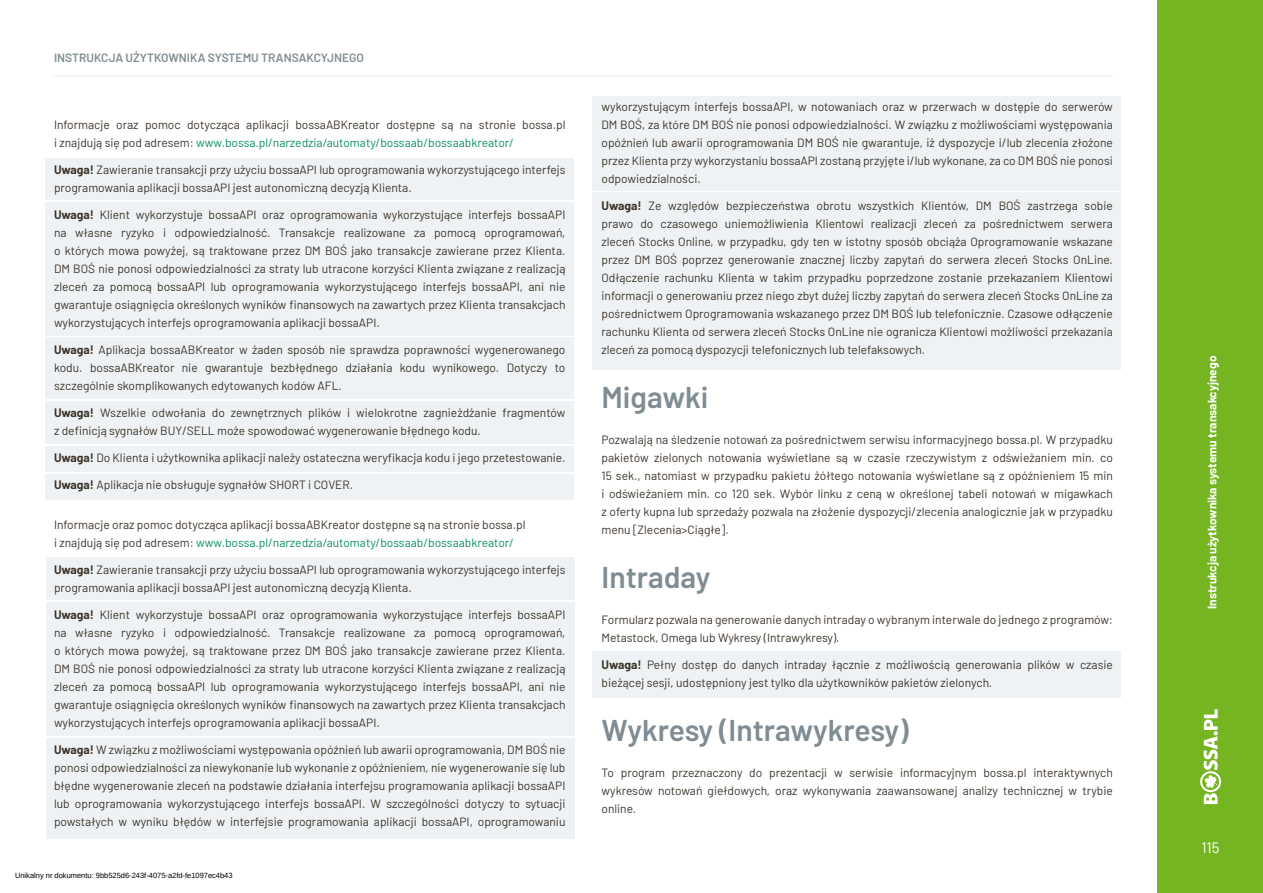
<style>
.page{position:relative;width:1263px;height:893px;background:#fff}
.page>*{position:absolute;margin:0;border:0;box-sizing:border-box;transform-origin:0 0}
.t1{font:600 30px "Barlow";color:#808c94}
.t2{font:15px "Barlow";color:#fff}
.t3{font:12px/18px "Barlow";color:#3d352c;text-align:justify}
.t4{font:600 12px "Barlow";color:#808c94}
.t5{font:700 12px "Barlow";color:#fff}
.t6{font:7.5px "Liberation Sans";color:#000}
.s1{color:#0a905f}
.s2{font-weight:700}
</style>
<div class="page">
<div style="left:1158px;top:0;width:105px;height:893px;background:#75b521"></div>
<svg style="left:1200px;top:709px;width:21px;height:95px"></svg>
<div style="left:592px;top:651px;width:528px;height:46px;background:#eff2f4"></div>
<div style="left:592px;top:192px;width:528px;height:177px;background:#eff2f4"></div>
<div style="left:46px;top:738px;width:528px;height:100px;background:#eff2f4"></div>
<div style="left:47px;top:602px;width:528px;height:134px;background:#eff2f4"></div>
<div style="left:46px;top:558px;width:528px;height:42px;background:#eff2f4"></div>
<div style="left:46px;top:474px;width:528px;height:25px;background:#eff2f4"></div>
<div style="left:46px;top:446px;width:528px;height:25px;background:#eff2f4"></div>
<div style="left:46px;top:402px;width:528px;height:42px;background:#eff2f4"></div>
<div style="left:46px;top:338px;width:528px;height:61px;background:#eff2f4"></div>
<div style="left:46px;top:202px;width:528px;height:133px;background:#eff2f4"></div>
<div style="left:46px;top:158px;width:528px;height:41px;background:#eff2f4"></div>
<div style="left:592px;top:96px;width:528px;height:94px;background:#eff2f4"></div>
<p class="t4" style="left:54px;top:49px;width:312px">INSTRUKCJA UŻYTKOWNIKA SYSTEMU TRANSAKCYJNEGO</p>
<p class="t3" style="left:54px;top:115px;width:513px">Informacje oraz pomoc dotycząca aplikacji bossaABKreator dostępne są na stronie bossa.pl i znajdują się pod adresem: <span class="s1">www.bossa.pl/narzedzia/automaty/bossaab/bossaabkreator/</span></p>
<p class="t3" style="left:54px;top:160px;width:513px"><span class="s2">Uwaga!</span> Zawieranie transakcji przy użyciu bossaAPI lub oprogramowania wykorzystującego interfejs programowania aplikacji bossaAPI jest autonomiczną decyzją Klienta.</p>
<p class="t3" style="left:54px;top:205px;width:513px"><span class="s2">Uwaga!</span> Klient wykorzystuje bossaAPI oraz oprogramowania wykorzystujące interfejs bossaAPI na własne ryzyko i odpowiedzialność. Transakcje realizowane za pomocą oprogramowań, o których mowa powyżej, są traktowane przez DM BOŚ jako transakcje zawierane przez Klienta.<br>DM BOŚ nie ponosi odpowiedzialności za straty lub utracone korzyści Klienta związane z realizacją zleceń za pomocą bossaAPI lub oprogramowania wykorzystującego interfejs bossaAPI, ani nie gwarantuje osiągnięcia określonych wyników finansowych na zawartych przez Klienta transakcjach wykorzystujących interfejs oprogramowania aplikacji bossaAPI.</p>
<p class="t3" style="left:54px;top:340px;width:513px"><span class="s2">Uwaga!</span> Aplikacja bossaABKreator w żaden sposób nie sprawdza poprawności wygenerowanego kodu. bossaABKreator nie gwarantuje bezbłędnego działania kodu wynikowego. Dotyczy to szczególnie skomplikowanych edytowanych kodów AFL.</p>
<p class="t3" style="left:54px;top:403px;width:513px"><span class="s2">Uwaga!</span> Wszelkie odwołania do zewnętrznych plików i wielokrotne zagnieżdżanie fragmentów z definicją sygnałów BUY/SELL może spowodować wygenerowanie błędnego kodu.</p>
<p class="t3" style="left:54px;top:448px;width:513px"><span class="s2">Uwaga!</span> Do Klienta i użytkownika aplikacji należy ostateczna weryfikacja kodu i jego przetestowanie.</p>
<p class="t3" style="left:54px;top:475px;width:301px"><span class="s2">Uwaga!</span> Aplikacja nie obsługuje sygnałów SHORT i COVER.</p>
<p class="t3" style="left:54px;top:514px;width:473px">Informacje oraz pomoc dotycząca aplikacji bossaABKreator dostępne są na stronie bossa.pl i znajdują się pod adresem: <span class="s1">www.bossa.pl/narzedzia/automaty/bossaab/bossaabkreator/</span></p>
<p class="t3" style="left:54px;top:559px;width:513px"><span class="s2">Uwaga!</span> Zawieranie transakcji przy użyciu bossaAPI lub oprogramowania wykorzystującego interfejs programowania aplikacji bossaAPI jest autonomiczną decyzją Klienta.</p>
<p class="t3" style="left:54px;top:604px;width:513px"><span class="s2">Uwaga!</span> Klient wykorzystuje bossaAPI oraz oprogramowania wykorzystujące interfejs bossaAPI na własne ryzyko i odpowiedzialność. Transakcje realizowane za pomocą oprogramowań, o których mowa powyżej, są traktowane przez DM BOŚ jako transakcje zawierane przez Klienta.<br>DM BOŚ nie ponosi odpowiedzialności za straty lub utracone korzyści Klienta związane z realizacją zleceń za pomocą bossaAPI lub oprogramowania wykorzystującego interfejs bossaAPI, ani nie gwarantuje osiągnięcia określonych wyników finansowych na zawartych przez Klienta transakcjach wykorzystujących interfejs oprogramowania aplikacji bossaAPI.</p>
<p class="t3" style="left:54px;top:739px;width:513px"><span class="s2">Uwaga!</span> W związku z możliwościami występowania opóźnień lub awarii oprogramowania, DM BOŚ nie ponosi odpowiedzialności za niewykonanie lub wykonanie z opóźnieniem, nie wygenerowanie się lub błędne wygenerowanie zleceń na podstawie działania interfejsu programowania aplikacji bossaAPI lub oprogramowania wykorzystującego interfejs bossaAPI. W szczególności dotyczy to sytuacji powstałych w wyniku błędów w interfejsie programowania aplikacji bossaAPI, oprogramowaniu</p>
<p class="t6" style="left:15px;top:871px;width:219px">Unikalny nr dokumentu: 9bb525d6-243f-4075-a2fd-fe1097ec4b43</p>
<p class="t3" style="left:601px;top:97px;width:513px">wykorzystującym interfejs bossaAPI, w notowaniach oraz w przerwach w dostępie do serwerów DM BOŚ, za które DM BOŚ nie ponosi odpowiedzialności. W związku z możliwościami występowania opóźnień lub awarii oprogramowania DM BOŚ nie gwarantuje, iż dyspozycje i/lub zlecenia złożone przez Klienta przy wykorzystaniu bossaAPI zostaną przyjęte i/lub wykonane, za co DM BOŚ nie ponosi odpowiedzialności.</p>
<p class="t3" style="left:601px;top:196px;width:513px"><span class="s2">Uwaga!</span> Ze względów bezpieczeństwa obrotu wszystkich Klientów, DM BOŚ zastrzega sobie prawo do czasowego uniemożliwienia Klientowi realizacji zleceń za pośrednictwem serwera zleceń Stocks Online, w przypadku, gdy ten w istotny sposób obciąża Oprogramowanie wskazane przez DM BOŚ poprzez generowanie znacznej liczby zapytań do serwera zleceń Stocks OnLine.<br>Odłączenie rachunku Klienta w takim przypadku poprzedzone zostanie przekazaniem Klientowi informacji o generowaniu przez niego zbyt dużej liczby zapytań do serwera zleceń Stocks OnLine za pośrednictwem Oprogramowania wskazanego przez DM BOŚ lub telefonicznie. Czasowe odłączenie rachunku Klienta od serwera zleceń Stocks OnLine nie ogranicza Klientowi możliwości przekazania zleceń za pomocą dyspozycji telefonicznych lub telefaksowych.</p>
<h1 class="t1" style="left:601px;top:375px;width:109px">Migawki</h1>
<p class="t3" style="left:601px;top:430px;width:513px">Pozwalają na śledzenie notowań za pośrednictwem serwisu informacyjnego bossa.pl. W przypadku pakietów zielonych notowania wyświetlane są w czasie rzeczywistym z odświeżaniem min. co 15 sek., natomiast w przypadku pakietu żółtego notowania wyświetlane są z opóźnieniem 15 min i odświeżaniem min. co 120 sek. Wybór linku z ceną w określonej tabeli notowań w migawkach z oferty kupna lub sprzedaży pozwala na złożenie dyspozycji/zlecenia analogicznie jak w przypadku menu [Zlecenia&gt;Ciągłe].</p>
<h1 class="t1" style="left:601px;top:555px;width:110px">Intraday</h1>
<p class="t3" style="left:601px;top:610px;width:513px">Formularz pozwala na generowanie danych intraday o wybranym interwale do jednego z programów:<br>Metastock, Omega lub Wykresy (Intrawykresy).</p>
<p class="t3" style="left:601px;top:655px;width:513px"><span class="s2">Uwaga!</span> Pełny dostęp do danych intraday łącznie z możliwością generowania plików w czasie bieżącej sesji, udostępniony jest tylko dla użytkowników pakietów zielonych.</p>
<h1 class="t1" style="left:601px;top:708px;width:308px">Wykresy (Intrawykresy)</h1>
<p class="t3" style="left:601px;top:763px;width:513px">To program przeznaczony do prezentacji w serwisie informacyjnym bossa.pl interaktywnych wykresów notowań giełdowych, oraz wykonywania zaawansowanej analizy technicznej w trybie online.</p>
<p class="t5" style="left:1203px;top:609px;width:255px;rotate:-90deg">Instrukcja użytkownika systemu transakcyjnego</p>
<p class="t2" style="left:1201px;top:837px;width:20px">115</p>
</div>
